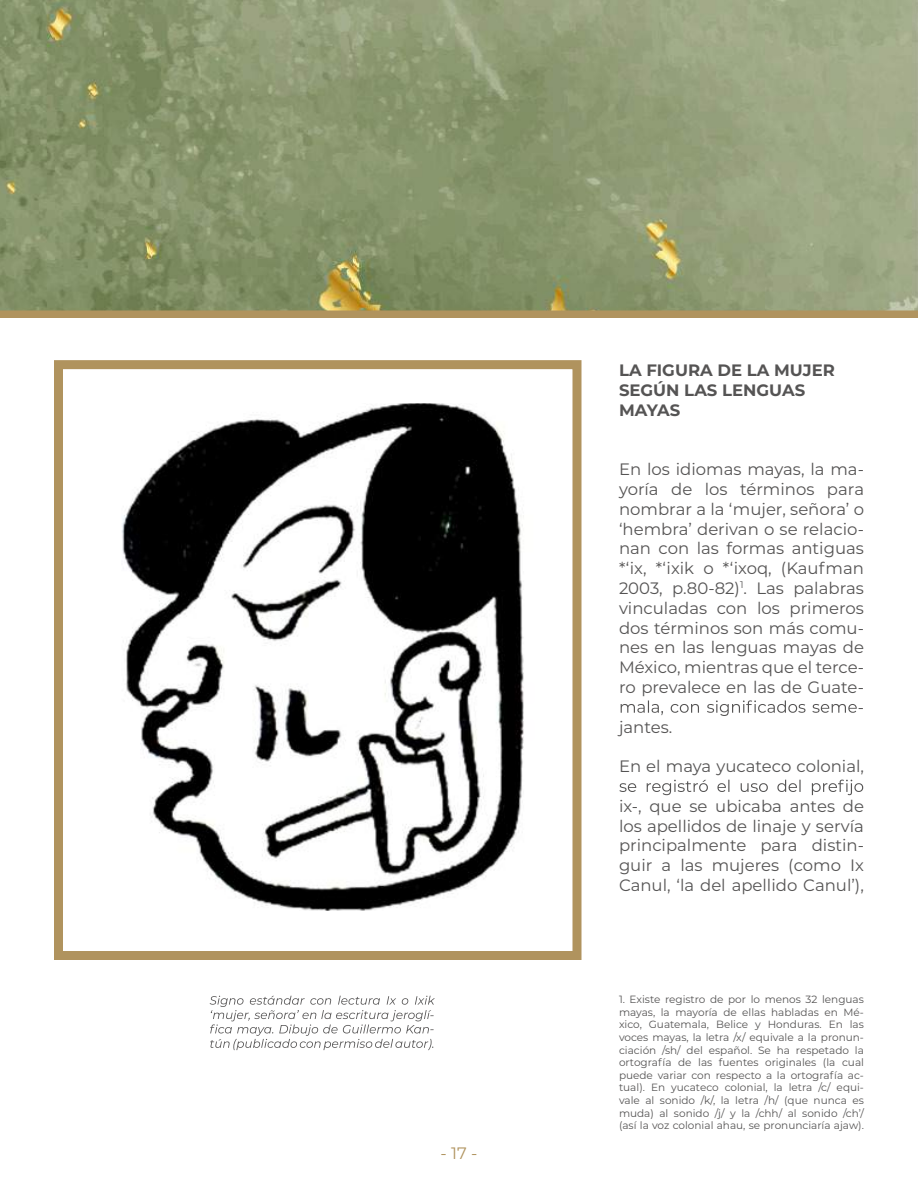
<style>
.page{position:relative;width:918px;height:1188px;background:#fff}
.page>*{position:absolute;margin:0;border:0;box-sizing:border-box;transform-origin:0 0}
.t1{font:16.5px/19.8px "Montserrat";color:#555454;text-align:justify}
.t2{font:700 16.5px/19.8px "Montserrat";color:#555454}
.t3{font:16.5px "Montserrat";color:#b0935e}
.t4{font:italic 12px/14.4px "Montserrat";color:#555454}
.t5{font:10.5px/12.6px "Montserrat";color:#555454;text-align:justify}
</style>
<div class="page">
<img style="left:0;top:0;width:918px;height:310px">
<svg style="left:621px;top:700px;width:236px;height:16px"></svg>
<svg style="left:619px;top:780px;width:244px;height:15px"></svg>
<img style="left:122px;top:403px;width:402px;height:508px">
<div style="left:0;top:310px;width:918px;height:8px;background:#b0935e"></div>
<svg style="left:210px;top:996px;width:225px;height:54px"></svg>
<div style="left:54px;top:360px;width:528px;height:600px;border:9px solid #b0935e"></div>
<p class="t4" style="left:430px;top:1007px;width:6px">- -</p>
<p class="t3" style="left:441px;top:1142px;width:38px">- 17 -</p>
<p class="t2" style="left:619px;top:360px;width:218px">LA FIGURA DE LA MUJER<br>SEGÚN LAS LENGUAS<br>MAYAS</p>
<p class="t1" style="left:619px;top:459px;width:247px">En los idiomas mayas, la ma-</p>
<p class="t1" style="left:619px;top:479px;width:247px">yoría de los términos para</p>
<p class="t1" style="left:619px;top:498px;width:247px">nombrar a la ‘mujer, señora’ o</p>
<p class="t1" style="left:619px;top:518px;width:246px">‘hembra’ derivan o se relacio-</p>
<p class="t1" style="left:619px;top:538px;width:246px">nan con las formas antiguas</p>
<p class="t1" style="left:619px;top:558px;width:247px">*‘ix, *‘ixik o *‘ixoq, (Kaufman</p>
<p class="t1" style="left:619px;top:578px;width:246px">2003, p.80-82)<sup>1</sup>. Las palabras</p>
<p class="t1" style="left:619px;top:597px;width:247px">vinculadas con los primeros</p>
<p class="t1" style="left:619px;top:617px;width:247px">dos términos son más comu-</p>
<p class="t1" style="left:619px;top:637px;width:247px">nes en las lenguas mayas de</p>
<p class="t1" style="left:619px;top:657px;width:247px">México, mientras que el terce-</p>
<p class="t1" style="left:619px;top:677px;width:247px">ro prevalece en las de Guate-</p>
<p class="t1" style="left:858px;top:696px;width:8px">-</p>
<p class="t1" style="left:619px;top:716px;width:55px">jantes.</p>
<p class="t1" style="left:619px;top:756px;width:247px">En el maya yucateco colonial,</p>
<p class="t1" style="left:619px;top:795px;width:247px">ix-, que se ubicaba antes de los apellidos de linaje y servía principalmente para distin&shy;guir a las mujeres (como Ix Canul, ‘la del apellido Canul’),</p>
<p class="t5" style="left:619px;top:993px;width:247px">1. Existe registro de por lo menos 32 lenguas mayas, la mayoría de ellas habladas en Mé&shy;xico, Guatemala, Belice y Honduras. En las voces mayas, la letra /x/ equivale a la pronun&shy;ciación /sh/ del español. Se ha respetado la ortografía de las fuentes originales (la cual puede variar con respecto a la ortografía ac&shy;tual). En yucateco colonial, la letra /c/ equi&shy;vale al sonido /k/, la letra /h/ (que nunca es muda) al sonido /j/ y la /chh/ al sonido /ch’/ (así la voz colonial ahau, se pronunciaría ajaw).</p>
</div>
